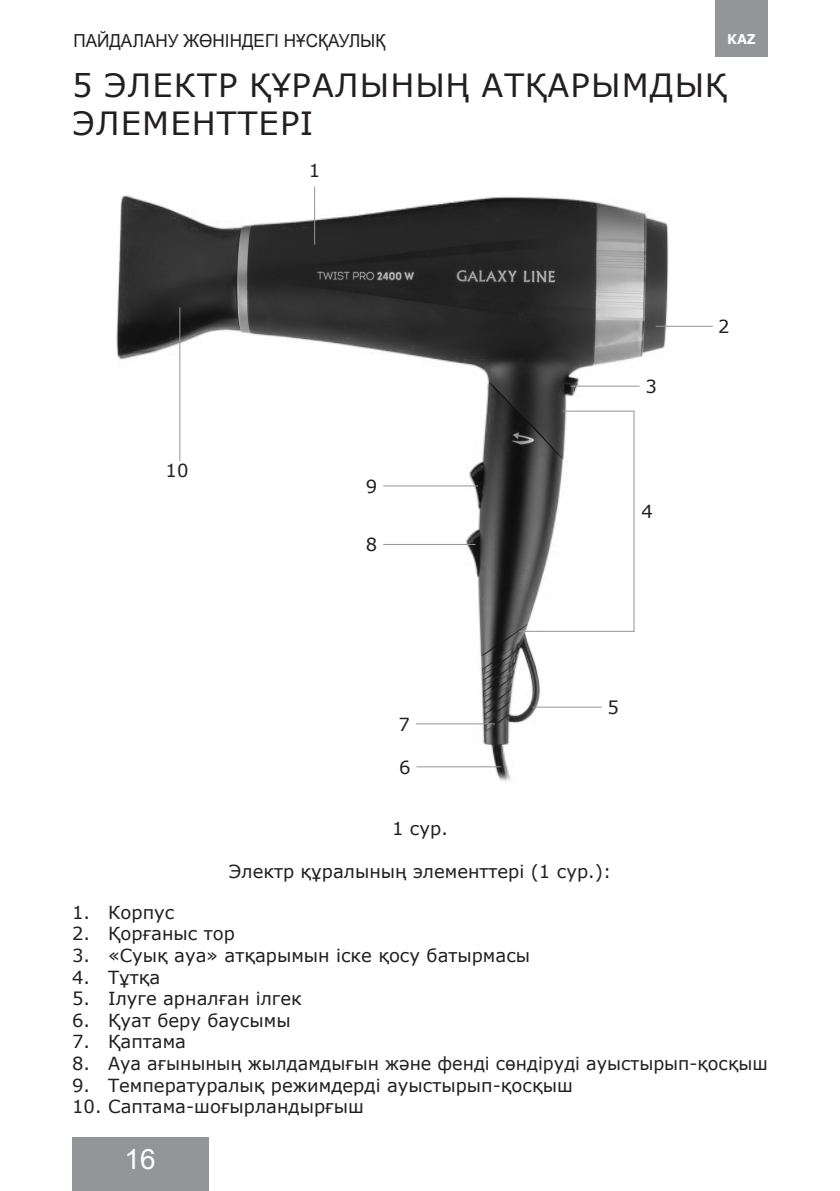
<style>
.page{position:relative;width:840px;height:1191px;background:#fff}
.page>*{position:absolute;margin:0;border:0;box-sizing:border-box;transform-origin:0 0}
.t1{font:32px/38.4px "Verdana";letter-spacing:.035em;color:#231f20}
.t2{font:28px "Verdana";color:#fff}
.t3{font:18px "Verdana";color:#231f20}
.t4{font:18px "Arial";color:#231f20;scale:.95 1}
.t5{font:700 13.6px "Verdana";color:#fff;scale:.95 1}
.s1{font-family:"Arial"}
</style>
<div class="page">
<div style="left:714px;top:0;width:53px;height:57px;background:#939598"></div>
<div style="left:72px;top:1137px;width:136px;height:54px;background:#939598"></div>
<img style="left:116px;top:186px;width:597px;height:596px">
<hr style="left:416px;top:723px;width:78px;height:1px;background:#939598">
<hr style="left:383px;top:485px;width:95px;height:1px;background:#939598">
<hr style="left:383px;top:544px;width:92px;height:1px;background:#939598">
<hr style="left:314px;top:187px;width:1px;height:57px;background:#939598">
<hr style="left:655px;top:326px;width:57px;height:1px;background:#939598">
<hr style="left:570px;top:386px;width:69px;height:1px;background:#939598">
<hr style="left:519px;top:631px;width:115px;height:1px;background:#939598">
<hr style="left:633px;top:411px;width:1px;height:221px;background:#939598">
<hr style="left:562px;top:410px;width:72px;height:1px;background:#939598">
<hr style="left:532px;top:706px;width:69px;height:1px;background:#939598">
<hr style="left:416px;top:766px;width:84px;height:1px;background:#939598">
<hr style="left:179px;top:307px;width:1px;height:154px;background:#939598">
<p class="t4" style="left:73px;top:29px;width:330px">ПАЙДАЛАНУ ЖӨНІНДЕГІ НҰСҚАУЛЫҚ</p>
<h1 class="t1" style="left:72px;top:65px;width:656px">5 ЭЛЕКТР ҚҰРАЛЫНЫҢ АТҚАРЫМДЫҚ<br>ЭЛЕМЕНТТЕРI</h1>
<p class="t5" style="left:726px;top:30px;width:32px">KAZ</p>
<p class="t3" style="left:308px;top:158px;width:13px">1</p>
<p class="t3" style="left:165px;top:458px;width:24px">10</p>
<p class="t3" style="left:365px;top:473px;width:13px">9</p>
<p class="t3" style="left:365px;top:532px;width:13px">8</p>
<p class="t3" style="left:645px;top:374px;width:13px">3</p>
<p class="t3" style="left:641px;top:499px;width:13px">4</p>
<p class="t3" style="left:398px;top:712px;width:13px">7</p>
<p class="t3" style="left:399px;top:755px;width:13px">6</p>
<p class="t3" style="left:607px;top:694px;width:13px">5</p>
<p class="t3" style="left:392px;top:815px;width:57px">1 сур.</p>
<p class="t3" style="left:229px;top:859px;width:383px">Электр құралының элементтері (1 сур.):</p>
<p class="t3" style="left:717px;top:314px;width:13px">2</p>
<p class="t3" style="left:72px;top:900px;width:104px">1. Корпус</p>
<p class="t3" style="left:72px;top:921px;width:164px">2. Қорғаныс тор</p>
<p class="t3" style="left:72px;top:943px;width:459px">3. «Суық ауа» атқарымын іске қосу батырмасы</p>
<p class="t3" style="left:72px;top:964px;width:90px">4. Тұтқа</p>
<p class="t3" style="left:72px;top:986px;width:231px">5. Ілуге арналған ілгек</p>
<p class="t3" style="left:72px;top:1008px;width:220px">6. Қуат беру баусымы</p>
<p class="t3" style="left:72px;top:1029px;width:115px">7. Қаптама</p>
<p class="t3" style="left:72px;top:1051px;width:697px">8. Ауа ағынының жылдамдығын және фенді сөндіруді ауыстырып-қосқыш</p>
<p class="t3" style="left:72px;top:1072px;width:502px">9. Температуралық режимдерді ауыстырып-қосқыш</p>
<p class="t3" style="left:72px;top:1094px;width:293px">10. Саптама-шоғырландырғыш</p>
<h2 class="t2" style="left:122px;top:1132px;width:37px">16<span class="s1">16</span></h2>
</div>
